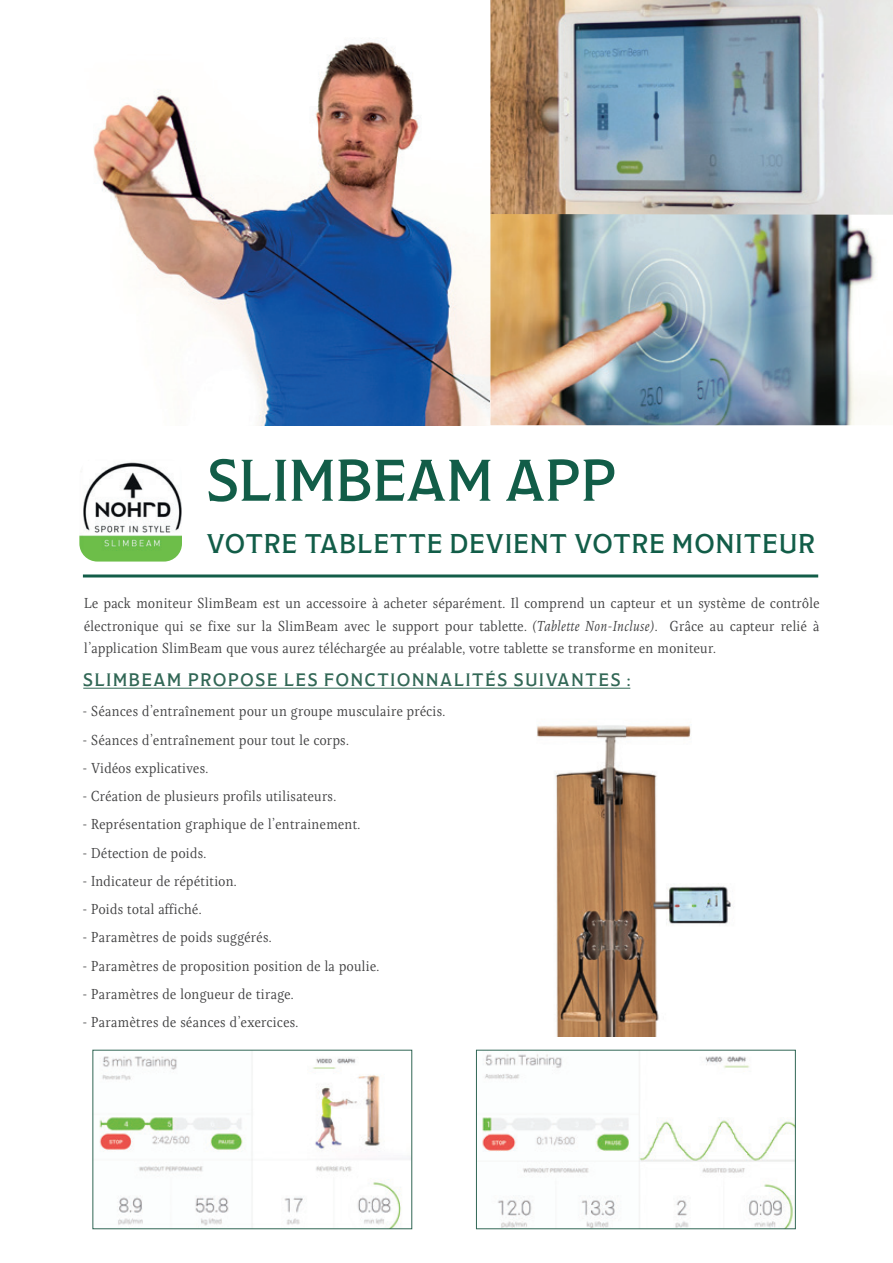
<style>
.page{position:relative;width:893px;height:1263px;background:#fff}
.page>*{position:absolute;margin:0;border:0;box-sizing:border-box;transform-origin:0 0}
.t1{font:300 58.5px "Modesto Text";letter-spacing:.02em;color:#125d48}
.t2{font:300 27px "Modesto Text";letter-spacing:.05em;color:#125d48}
.t3{font:300 18px "Modesto Text";letter-spacing:.1em;color:#316755}
.t4{font:15px/22.5px "Eskapade";letter-spacing:.02em;color:#3e3e3f;text-align:justify}
.s1{font-style:italic}
</style>
<div class="page">
<img style="left:99px;top:1056px;width:311px;height:171px">
<div style="left:93px;top:1050px;width:319px;height:179px;border:1px solid #316755"></div>
<img style="left:482px;top:1054px;width:311px;height:173px">
<div style="left:476px;top:1050px;width:319px;height:179px;border:1px solid #316755"></div>
<img style="left:537px;top:725px;width:194px;height:312px">
<hr style="left:83px;top:688px;width:547px;height:1px;background:#316755">
<img style="left:93px;top:42px;width:396px;height:383px">
<img style="left:490px;top:215px;width:386px;height:210px">
<img style="left:490px;top:0;width:403px;height:215px">
<hr style="left:83px;top:574px;width:735px;height:3px;background:#125d48">
<img style="left:79px;top:462px;width:103px;height:99px">
<h1 class="t1" style="left:207px;top:450px;width:411px">SLIMBEAM APP</h1>
<h2 class="t2" style="left:207px;top:530px;width:609px">VOTRE TABLETTE DEVIENT VOTRE MONITEUR</h2>
<p class="t4" style="left:84px;top:591px;width:737px">Le pack moniteur SlimBeam est un accessoire à acheter séparément. Il comprend un capteur et un système de contrôle électronique qui se fixe sur la SlimBeam avec le support pour tablette. <span class="s1">(Tablette Non-Incluse)</span>. Grâce au capteur relié à l’application SlimBeam que vous aurez téléchargée au préalable, votre tablette se transforme en moniteur.</p>
<p class="t3" style="left:83px;top:670px;width:549px">SLIMBEAM PROPOSE LES FONCTIONNALITÉS SUIVANTES :</p>
<p class="t4" style="left:83px;top:699px;width:364px">- Séances d’entraînement pour un groupe musculaire précis.</p>
<p class="t4" style="left:83px;top:727px;width:268px">- Séances d’entraînement pour tout le corps.</p>
<p class="t4" style="left:83px;top:756px;width:127px">- Vidéos explicatives.</p>
<p class="t4" style="left:83px;top:784px;width:255px">- Création de plusieurs profils utilisateurs.</p>
<p class="t4" style="left:83px;top:812px;width:279px">- Représentation graphique de l’entrainement.</p>
<p class="t4" style="left:83px;top:840px;width:125px">- Détection de poids.</p>
<p class="t4" style="left:83px;top:868px;width:155px">- Indicateur de répétition.</p>
<p class="t4" style="left:83px;top:897px;width:120px">- Poids total affiché.</p>
<p class="t4" style="left:83px;top:925px;width:190px">- Paramètres de poids suggérés.</p>
<p class="t4" style="left:83px;top:953px;width:298px">- Paramètres de proposition position de la poulie.</p>
<p class="t4" style="left:83px;top:981px;width:212px">- Paramètres de longueur de tirage.</p>
<p class="t4" style="left:83px;top:1010px;width:217px">- Paramètres de séances d’exercices.</p>
</div>
